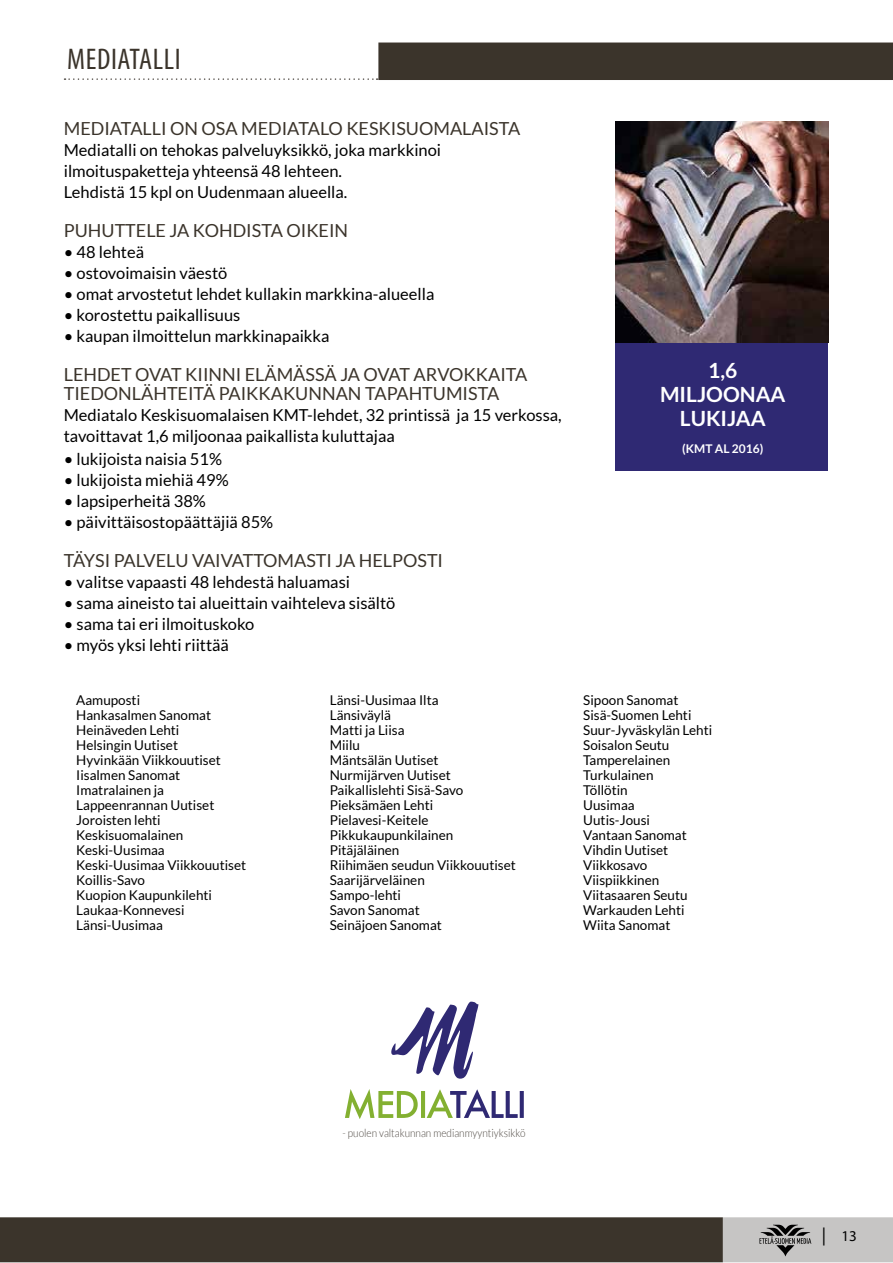
<style>
.page{position:relative;width:893px;height:1263px;background:#fff}
.page>*{position:absolute;margin:0;border:0;box-sizing:border-box;transform-origin:0 0}
.t1{font:condensed 30px "Myriad Pro";letter-spacing:.02em;color:#3b342b}
.t2{font:700 21px/24px "Lato";color:#fff;text-align:center}
.t3{font:18px/19.5px "Lato";color:#3b342b}
.t4{font:16.5px/21px "Lato";color:#000}
.t5{font:15px "Myriad Pro";color:#000}
.t6{font:13.5px/15px "Lato";color:#000}
.t7{font:700 12px "Lato";color:#fff}
.t8{font:300 11.25px "Lato";color:#4e4842;scale:.89 1}
.s1{font-size:18px}
</style>
<div class="page">
<div style="left:0;top:1217px;width:723px;height:45px;background:#3b342b"></div>
<div style="left:723px;top:1217px;width:170px;height:45px;background:#c6c5c4"></div>
<svg style="left:759px;top:1225px;width:52px;height:31px"></svg>
<svg style="left:65px;top:78px;width:313px;height:2px"></svg>
<div style="left:378px;top:43px;width:515px;height:37px;background:#3b342b"></div>
<div style="left:616px;top:341px;width:212px;height:130px;background:#2f2973"></div>
<svg style="left:391px;top:1001px;width:87px;height:78px"></svg>
<svg style="left:345px;top:1089px;width:179px;height:30px"></svg>
<img style="left:616px;top:121px;width:212px;height:222px">
<h1 class="t1" style="left:67px;top:41px;width:115px">MEDIATALLI</h1>
<h3 class="t3" style="left:64px;top:118px;width:458px">MEDIATALLI ON OSA MEDIATALO KESKISUOMALAISTA</h3>
<p class="t4" style="left:64px;top:139px;width:379px">Mediatalli on tehokas palveluyksikkö, joka markkinoi ilmoituspaketteja yhteensä 48 lehteen.<br>Lehdistä 15 kpl on Uudenmaan alueella.</p>
<h3 class="t3" style="left:64px;top:220px;width:286px">PUHUTTELE JA KOHDISTA OIKEIN</h3>
<p class="t4" style="left:64px;top:241px;width:82px">• 48 lehteä</p>
<p class="t4" style="left:64px;top:262px;width:165px">• ostovoimaisin väestö</p>
<p class="t4" style="left:64px;top:283px;width:372px">• omat arvostetut lehdet kullakin markkina-alueella</p>
<p class="t4" style="left:64px;top:304px;width:178px">• korostettu paikallisuus</p>
<p class="t4" style="left:64px;top:325px;width:267px">• kaupan ilmoittelun markkinapaikka</p>
<h3 class="t3" style="left:64px;top:364px;width:465px">LEHDET OVAT KIINNI ELÄMÄSSÄ JA OVAT ARVOKKAITA<br>TIEDONLÄHTEITÄ PAIKKAKUNNAN TAPAHTUMISTA</h3>
<p class="t4" style="left:64px;top:405px;width:499px">Mediatalo Keskisuomalaisen KMT-lehdet, 32 printissä ja 15 verkossa, tavoittavat 1,6 miljoonaa paikallista kuluttajaa</p>
<p class="t4" style="left:64px;top:448px;width:160px">• lukijoista naisia 51%</p>
<p class="t4" style="left:64px;top:469px;width:166px">• lukijoista miehiä 49%</p>
<p class="t4" style="left:64px;top:490px;width:144px">• lapsiperheitä 38%</p>
<p class="t4" style="left:64px;top:511px;width:211px">• päivittäisostopäättäjiä 85%</p>
<h3 class="t3" style="left:64px;top:550px;width:381px">TÄYSI PALVELU VAIVATTOMASTI JA HELPOSTI</h3>
<p class="t4" style="left:64px;top:571px;width:288px">• valitse vapaasti 48 lehdestä haluamasi</p>
<p class="t4" style="left:64px;top:592px;width:333px">• sama aineisto tai alueittain vaihteleva sisältö</p>
<p class="t4" style="left:64px;top:613px;width:192px">• sama tai eri ilmoituskoko</p>
<p class="t4" style="left:64px;top:634px;width:167px">• myös yksi lehti riittää</p>
<h2 class="t2" style="left:660px;top:358px;width:127px">1,6<br>MILJOONAA<br>LUKIJAA</h2>
<p class="t7" style="left:682px;top:441px;width:83px">(KMT AL 2016)</p>
<p class="t6" style="left:76px;top:692px;width:171px">Aamuposti<br>Hankasalmen Sanomat<br>Heinäveden Lehti<br>Helsingin Uutiset<br>Hyvinkään Viikkouutiset<br>Iisalmen Sanomat<br>Imatralainen ja<br>Lappeenrannan Uutiset<br>Joroisten lehti<br>Keskisuomalainen<br>Keski-Uusimaa<br>Keski-Uusimaa Viikkouutiset<br>Koillis-Savo<br>Kuopion Kaupunkilehti<br>Laukaa-Konnevesi<br>Länsi-Uusimaa</p>
<p class="t6" style="left:330px;top:692px;width:188px">Länsi-Uusimaa Ilta<br>Länsiväylä<br>Matti ja Liisa<br>Miilu<br>Mäntsälän Uutiset<br>Nurmijärven Uutiset<br>Paikallislehti Sisä-Savo<br>Pieksämäen Lehti<br>Pielavesi-Keitele<br>Pikkukaupunkilainen<br>Pitäjäläinen<br>Riihimäen seudun Viikkouutiset<br>Saarijärveläinen<br>Sampo-lehti<br>Savon Sanomat<br>Seinäjoen Sanomat</p>
<p class="t6" style="left:583px;top:692px;width:130px">Sipoon Sanomat<br>Sisä-Suomen Lehti<br>Suur-Jyväskylän Lehti<br>Soisalon Seutu<br>Tamperelainen<br>Turkulainen<br>Töllötin<br>Uusimaa<br>Uutis-Jousi<br>Vantaan Sanomat<br>Vihdin Uutiset<br>Viikkosavo<br>Viispiikkinen<br>Viitasaaren Seutu<br>Warkauden Lehti<br>Wiita Sanomat</p>
<p class="t8" style="left:343px;top:1126px;width:207px">- puolen valtakunnan medianmyyntiyksikkö</p>
<p class="t5" style="left:822px;top:1227px;width:36px"><span class="s1">|</span> 13</p>
</div>
